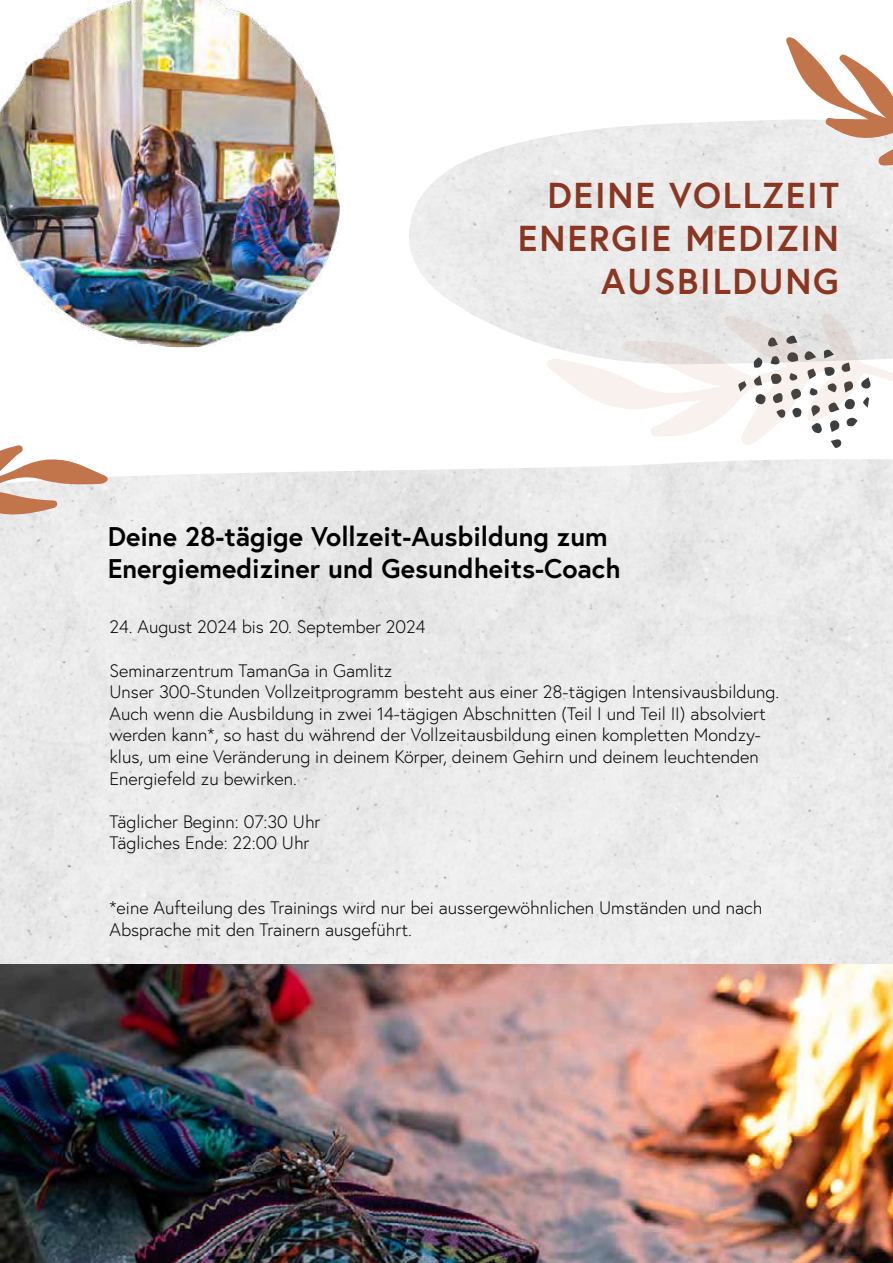
<style>
.page{position:relative;width:893px;height:1263px;background:#fff}
.page>*{position:absolute;margin:0;border:0;box-sizing:border-box;transform-origin:0 0}
.t1{font:700 36px/43.2px "Europa";letter-spacing:.05em;color:#8a3621;text-align:right}
.t2{font:700 27px/32.4px "Europa";color:#000}
.t3{font:300 18px/21.6px "Europa";color:#000}
</style>
<div class="page">
<div style="left:0;top:459px;width:893px;height:506px;background:#eaeaea"></div>
<svg style="left:785px;top:37px;width:108px;height:144px"></svg>
<svg style="left:544px;top:314px;width:349px;height:133px"></svg>
<svg style="left:0;top:445px;width:109px;height:115px"></svg>
<img style="left:0;top:965px;width:893px;height:298px">
<img style="left:0;top:0;width:340px;height:347px">
<h1 class="t1" style="left:518px;top:174px;width:323px">DEINE VOLLZEIT<br>ENERGIE MEDIZIN<br>AUSBILDUNG</h1>
<h2 class="t2" style="left:108px;top:520px;width:514px">Deine 28-tägige Vollzeit-Ausbildung zum<br>Energiemediziner und Gesundheits-Coach</h2>
<p class="t3" style="left:109px;top:617px;width:317px">24. August 2024 bis 20. September 2024</p>
<p class="t3" style="left:109px;top:660px;width:671px">Seminarzentrum TamanGa in Gamlitz<br>Unser 300-Stunden Vollzeitprogramm besteht aus einer 28-tägigen Intensivausbildung.<br>Auch wenn die Ausbildung in zwei 14-tägigen Abschnitten (Teil I und Teil II) absolviert werden kann*, so hast du während der Vollzeitausbildung einen kompletten Mondzy&shy;klus, um eine Veränderung in deinem Körper, deinem Gehirn und deinem leuchtenden Energiefeld zu bewirken.</p>
<p class="t3" style="left:109px;top:811px;width:213px">Täglicher Beginn: 07:30 Uhr<br>Tägliches Ende: 22:00 Uhr</p>
<p class="t3" style="left:109px;top:898px;width:654px">*eine Aufteilung des Trainings wird nur bei aussergewöhnlichen Umständen und nach<br>Absprache mit den Trainern ausgeführt.</p>
</div>
